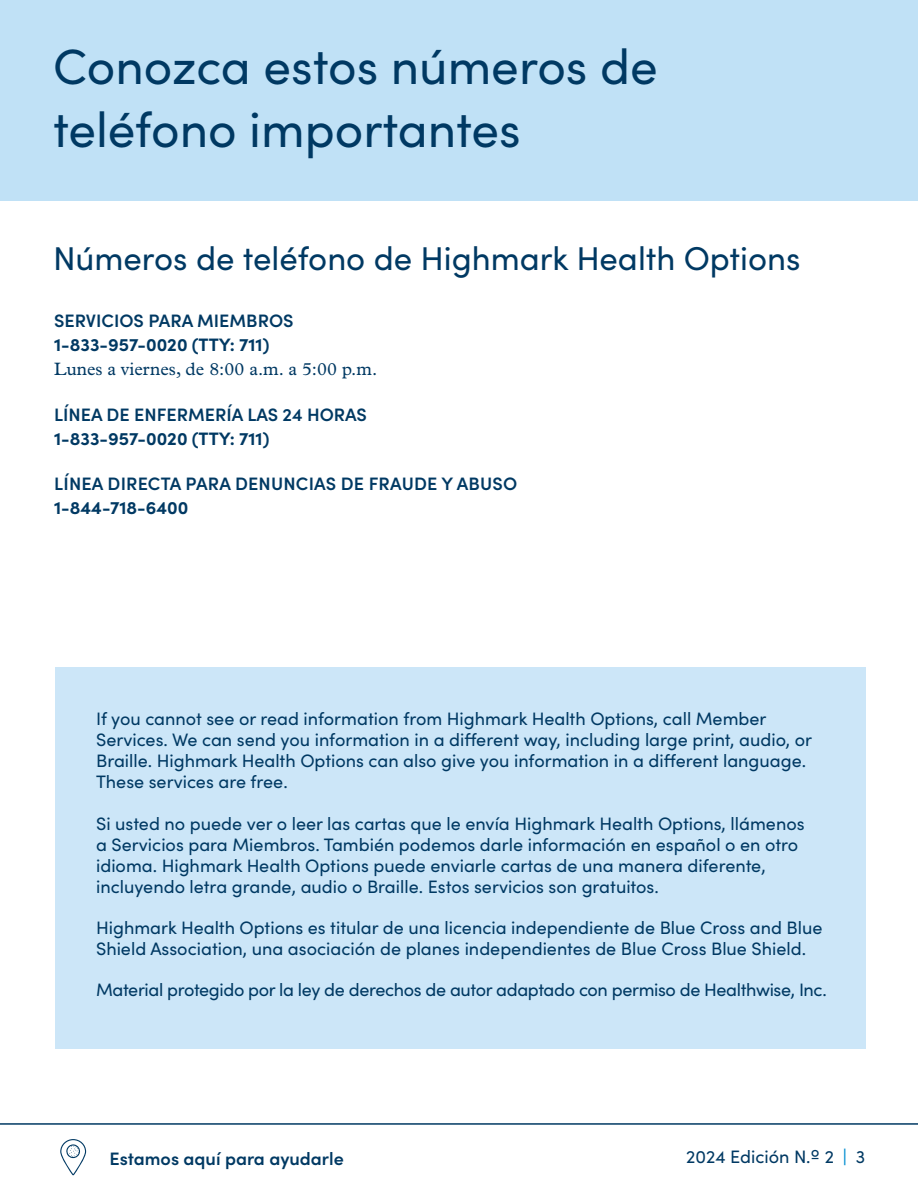
<style>
.page{position:relative;width:918px;height:1188px;background:#fff}
.page>*{position:absolute;margin:0;border:0;box-sizing:border-box;transform-origin:0 0}
.t1{font:49.5px/63px "Sofia Pro";color:#003963}
.t2{font:33px "Sofia Pro";color:#003963}
.t3{font:18px/21px "Sofia Pro";color:#003963}
.t4{font:600 18px "Sofia Pro";color:#003963}
.t5{font:18px "Sofia Pro";letter-spacing:-.02em;color:#003963}
.t6{font:700 18px "Sofia Pro";color:#003963}
.t7{font:18px "Plantin MT Pro";color:#003963}
.s1{font-weight:600;color:#008dd1}
</style>
<div class="page">
<hr style="left:0;top:1123px;width:918px;height:2px;background:#003963">
<svg style="left:60px;top:1139px;width:26px;height:36px"></svg>
<div style="left:56px;top:667px;width:810px;height:381px;background:#cce6f8"></div>
<div style="left:0;top:0;width:918px;height:200px;background:#c0e1f6"></div>
<h1 class="t1" style="left:53px;top:32px;width:606px">Conozca estos números de teléfono importantes</h1>
<h2 class="t2" style="left:53px;top:234px;width:749px">Números de teléfono de Highmark Health Options</h2>
<p class="t4" style="left:54px;top:307px;width:241px">SERVICIOS PARA MIEMBROS</p>
<p class="t6" style="left:54px;top:331px;width:217px">1-833-957-0020 (TTY: 711)</p>
<p class="t7" style="left:54px;top:359px;width:325px">Lunes a viernes, de 8:00 a.m. a 5:00 p.m.</p>
<p class="t4" style="left:54px;top:401px;width:314px">LÍNEA DE ENFERMERÍA LAS 24 HORAS</p>
<p class="t6" style="left:54px;top:424px;width:217px">1-833-957-0020 (TTY: 711)</p>
<p class="t4" style="left:54px;top:470px;width:464px">LÍNEA DIRECTA PARA DENUNCIAS DE FRAUDE Y ABUSO</p>
<p class="t6" style="left:54px;top:494px;width:136px">1-844-718-6400</p>
<p class="t3" style="left:96px;top:708px;width:718px">If you cannot see or read information from Highmark Health Options, call Member Services. We can send you information in a different way, including large print, audio, or Braille. Highmark Health Options can also give you information in a different language.<br>These services are free.</p>
<p class="t3" style="left:96px;top:812px;width:710px">Si usted no puede ver o leer las cartas que le envía Highmark Health Options, llámenos a Servicios para Miembros. También podemos darle información en español o en otro idioma. Highmark Health Options puede enviarle cartas de una manera diferente, incluyendo letra grande, audio o Braille. Estos servicios son gratuitos.</p>
<p class="t3" style="left:96px;top:916px;width:728px">Highmark Health Options es titular de una licencia independiente de Blue Cross and Blue<br>Shield Association, una asociación de planes independientes de Blue Cross Blue Shield.</p>
<p class="t5" style="left:96px;top:977px;width:732px">Material protegido por la ley de derechos de autor adaptado con permiso de Healthwise, Inc.</p>
<p class="t4" style="left:110px;top:1145px;width:236px">Estamos aquí para ayudarle</p>
<p class="t3" style="left:686px;top:1146px;width:180px">2024 Edición N.º 2 <span class="s1">|</span> 3</p>
</div>
